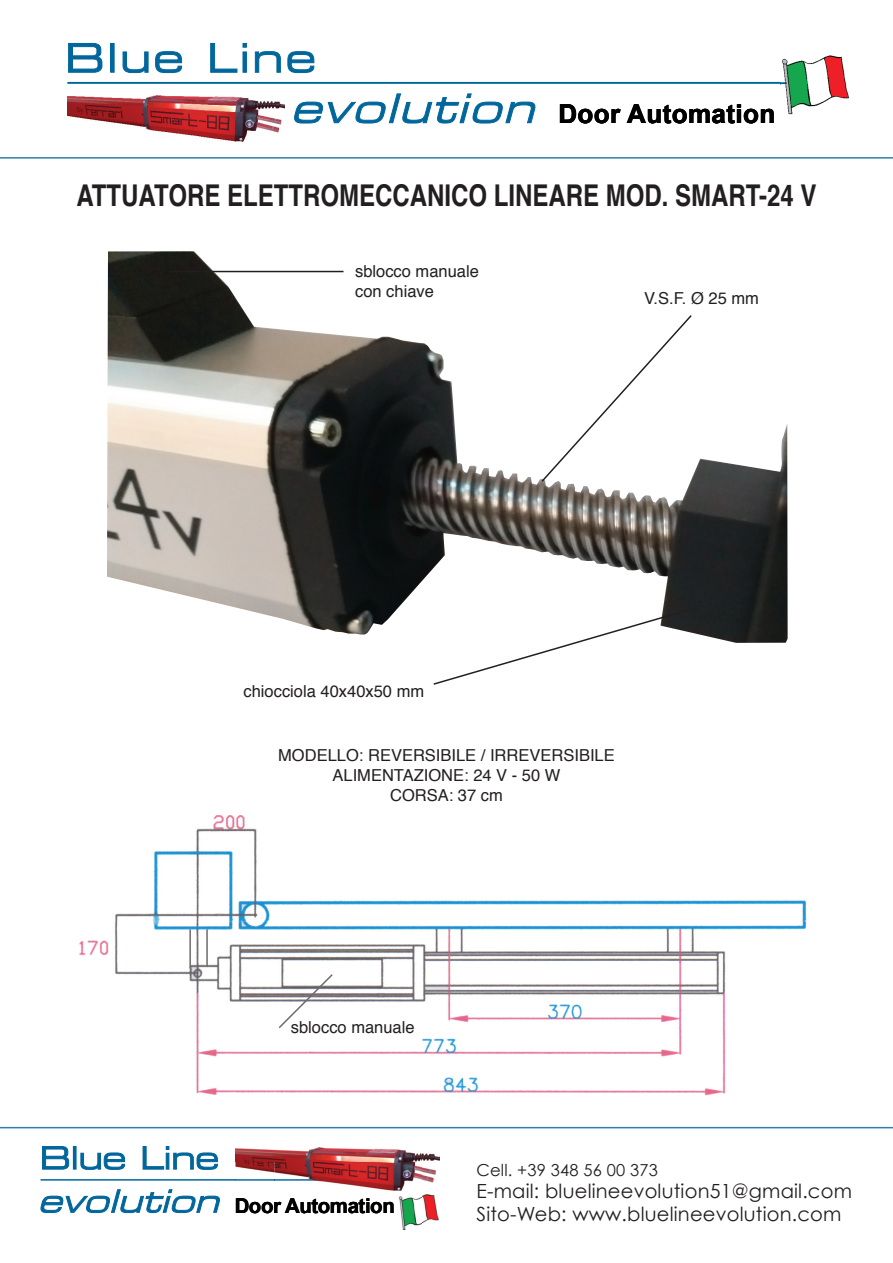
<style>
.page{position:relative;width:893px;height:1263px;background:#fff}
.page>*{position:absolute;margin:0;border:0;box-sizing:border-box;transform-origin:0 0}
.t1{font:700 30px "Helvetica";color:#231f20;scale:.8 1}
.t2{font:700 25.95px "Arial";letter-spacing:.015em;color:#000}
.t3{font:700 20.4px "Arial";letter-spacing:-.02em;color:#000}
.t4{font:19.5px "Century Gothic";letter-spacing:.01em;color:#231f20}
.t5{font:16.5px/19.8px "Helvetica";color:#231f20}
.t6{font:16.5px "Century Gothic";letter-spacing:.01em;color:#231f20}
</style>
<div class="page">
<img style="left:79px;top:815px;width:728px;height:281px">
<hr style="left:189px;top:929px;width:2px;height:39px;background:#6d6a6b">
<hr style="left:206px;top:929px;width:2px;height:38px;background:#6d6a6b">
<svg style="left:277px;top:972px;width:57px;height:58px"></svg>
<hr style="left:67px;top:82px;width:720px;height:2px;background:#01669c">
<svg style="left:68px;top:43px;width:35px;height:30px"></svg>
<hr style="left:111px;top:43px;width:3px;height:29px;background:#01669c">
<div style="left:110px;top:43px;width:5px;height:30px;border:1px solid #01669c"></div>
<svg style="left:122px;top:51px;width:27px;height:22px"></svg>
<svg style="left:155px;top:51px;width:27px;height:22px"></svg>
<svg style="left:210px;top:43px;width:37px;height:30px"></svg>
<svg style="left:255px;top:51px;width:26px;height:22px"></svg>
<svg style="left:287px;top:51px;width:28px;height:22px"></svg>
<svg style="left:294px;top:93px;width:242px;height:31px"></svg>
<img style="left:68px;top:95px;width:216px;height:46px">
<img style="left:780px;top:55px;width:69px;height:59px">
<hr style="left:0;top:157px;width:893px;height:2px;background:#2f80aa">
<hr style="left:0;top:1127px;width:893px;height:1px;background:#2f80aa">
<hr style="left:41px;top:1179px;width:366px;height:1px;background:#01669c">
<svg style="left:42px;top:1146px;width:27px;height:24px"></svg>
<div style="left:73px;top:1146px;width:3px;height:23px;border:1px solid #01669c"></div>
<svg style="left:80px;top:1152px;width:45px;height:18px"></svg>
<svg style="left:142px;top:1146px;width:76px;height:24px"></svg>
<svg style="left:40px;top:1189px;width:180px;height:24px"></svg>
<img style="left:235px;top:1147px;width:204px;height:44px">
<img style="left:235px;top:1179px;width:172px;height:1px">
<img style="left:398px;top:1194px;width:41px;height:35px">
<img style="left:107px;top:251px;width:681px;height:392px">
<svg style="left:432px;top:603px;width:276px;height:82px"></svg>
<svg style="left:540px;top:313px;width:153px;height:170px"></svg>
<hr style="left:170px;top:271px;width:174px;height:1px;background:#231f20">
<h2 class="t2" style="left:558px;top:100px;width:218px">Door Automation</h2>
<h1 class="t1" style="left:76px;top:183px;width:927px">ATTUATORE ELETTROMECCANICO LINEARE MOD. SMART-24 V</h1>
<p class="t5" style="left:355px;top:263px;width:125px">sblocco manuale con chiave</p>
<p class="t5" style="left:644px;top:289px;width:116px">V.S.F. Ø 25 mm</p>
<p class="t5" style="left:244px;top:682px;width:182px">chiocciola 40x40x50 mm</p>
<p class="t5" style="left:278px;top:747px;width:338px;text-align:center">MODELLO: REVERSIBILE / IRREVERSIBILE<br>ALIMENTAZIONE: 24 V - 50 W<br>CORSA: 37 cm</p>
<p class="t5" style="left:291px;top:1018px;width:125px">sblocco manuale</p>
<p class="t3" style="left:235px;top:1195px;width:162px">Door Automation</p>
<p class="t6" style="left:476px;top:1159px;width:183px">Cell. +39 348 56 00 373</p>
<p class="t4" style="left:476px;top:1179px;width:377px">E-mail: bluelineevolution51@gmail.com</p>
<p class="t4" style="left:476px;top:1201px;width:367px">Sito-Web: www.bluelineevolution.com</p>
</div>
